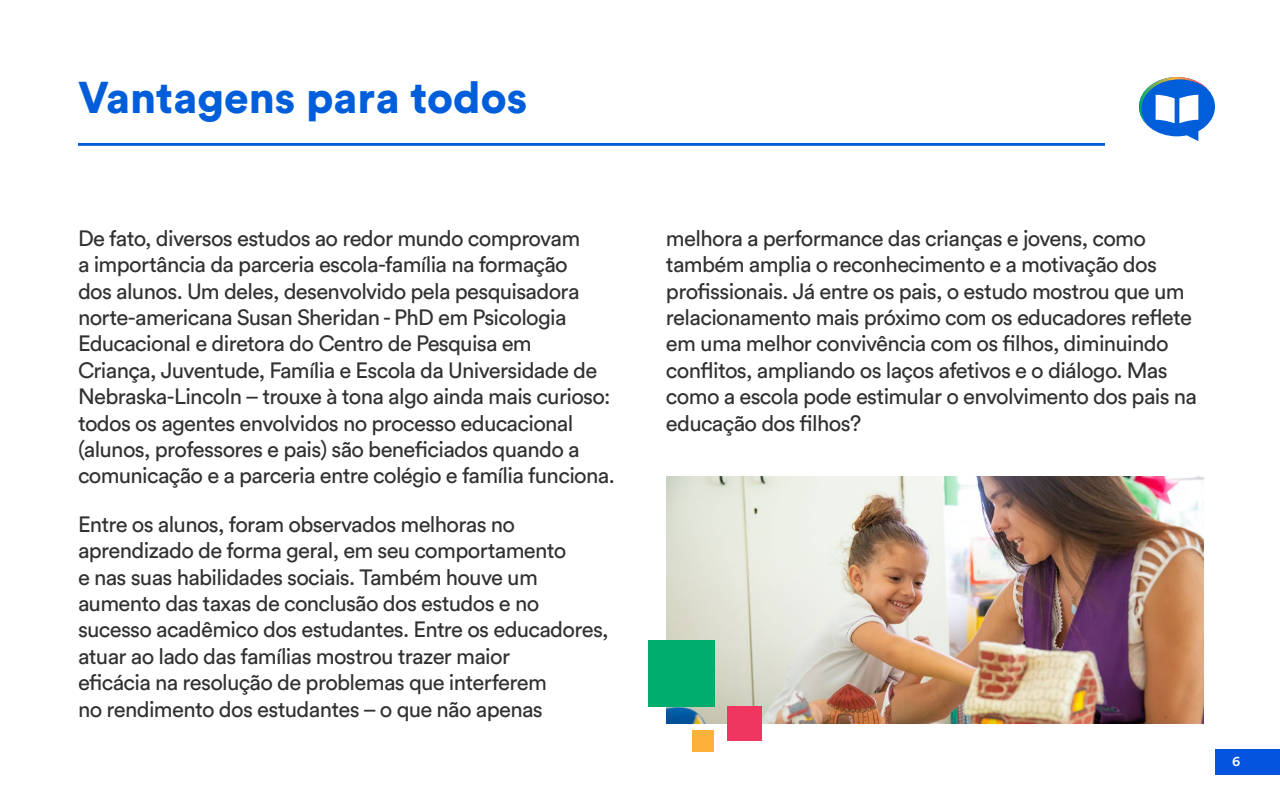
<style>
.page{position:relative;width:1280px;height:800px;background:#fff}
.page>*{position:absolute;margin:0;border:0;box-sizing:border-box;transform-origin:0 0}
.t1{font:900 44px "Circular Std";color:#015edb}
.t2{font:22px/26.4px "Circular Std";letter-spacing:-.03em;color:#313131}
.t3{font:500 14px "Circular Std";color:#fff}
</style>
<div class="page">
<div style="left:1215px;top:749px;width:65px;height:26px;background:#0554e0"></div>
<svg style="left:1139px;top:77px;width:76px;height:64px"></svg>
<hr style="left:78px;top:143px;width:1027px;height:3px;background:#015edb">
<img style="left:666px;top:476px;width:538px;height:248px">
<div style="left:727px;top:706px;width:34px;height:35px;background:#ee3660"></div>
<div style="left:693px;top:730px;width:21px;height:21px;background:#fcb13b"></div>
<div style="left:648px;top:640px;width:67px;height:67px;background:#00ad6d"></div>
<h1 class="t1" style="left:78px;top:68px;width:451px">Vantagens para todos</h1>
<p class="t2" style="left:78px;top:225px;width:538px">De fato, diversos estudos ao redor mundo comprovam<br>a importância da parceria escola-família na formação<br>dos alunos. Um deles, desenvolvido pela pesquisadora norte-americana Susan Sheridan - PhD em Psicologia Educacional e diretora do Centro de Pesquisa em Criança, Juventude, Família e Escola da Universidade de Nebraska-Lincoln – trouxe à tona algo ainda mais curioso: todos os agentes envolvidos no processo educacional (alunos, professores e pais) são beneficiados quando a comunicação e a parceria entre colégio e família funciona.</p>
<p class="t2" style="left:78px;top:511px;width:532px">Entre os alunos, foram observados melhoras no aprendizado de forma geral, em seu comportamento<br>e nas suas habilidades sociais. Também houve um aumento das taxas de conclusão dos estudos e no sucesso acadêmico dos estudantes. Entre os educadores, atuar ao lado das famílias mostrou trazer maior<br>eficácia na resolução de problemas que interferem<br>no rendimento dos estudantes – o que não apenas</p>
<p class="t2" style="left:666px;top:225px;width:533px">melhora a performance das crianças e jovens, como também amplia o reconhecimento e a motivação dos profissionais. Já entre os pais, o estudo mostrou que um relacionamento mais próximo com os educadores reflete em uma melhor convivência com os filhos, diminuindo conflitos, ampliando os laços afetivos e o diálogo. Mas como a escola pode estimular o envolvimento dos pais na educação dos filhos?</p>
<p class="t3" style="left:1232px;top:753px;width:10px">6</p>
</div>
